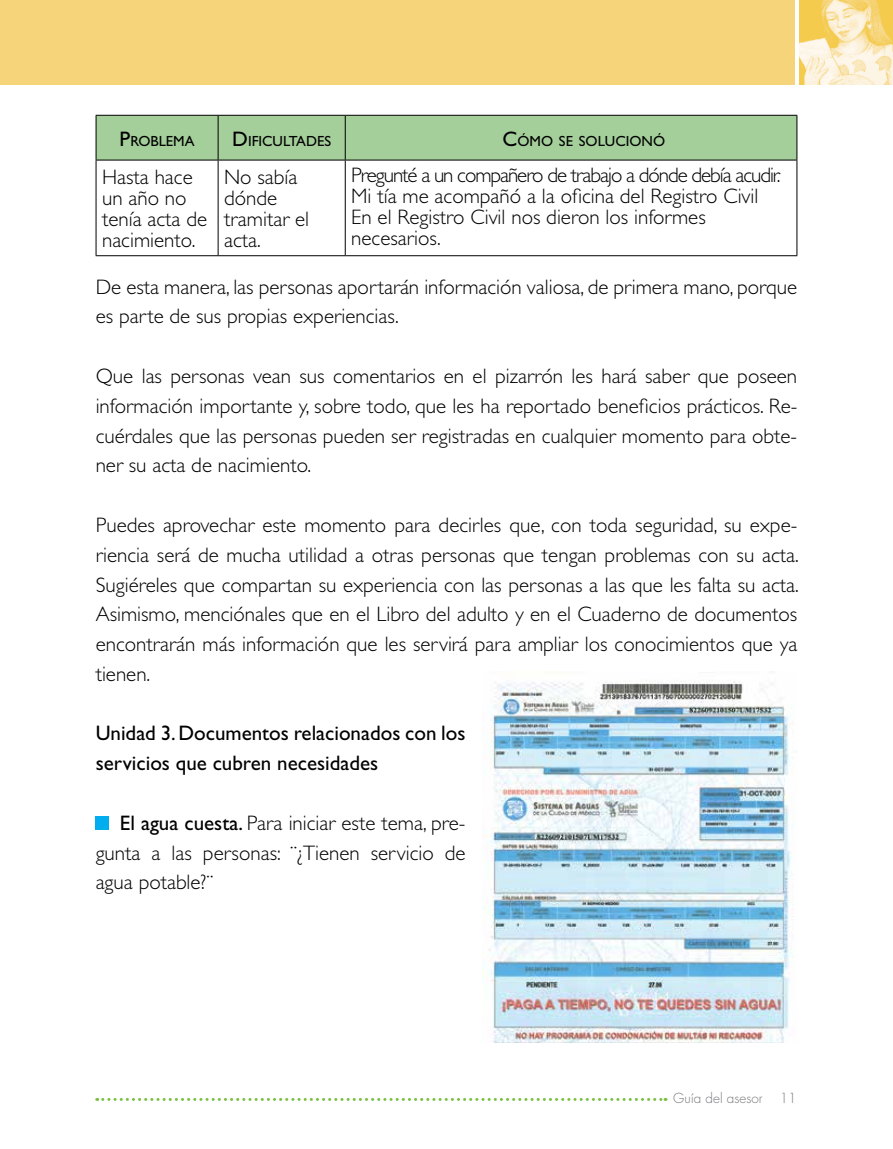
<style>
.page{position:relative;width:893px;height:1149px;background:#fff}
.page>*{position:absolute;margin:0;border:0;box-sizing:border-box;transform-origin:0 0}
.t1{font:300 21px/29.7px "Gill Sans";color:#000}
.t2{font:21px/29.7px "Gill Sans";color:#000}
.t3{font:14.7px "Gill Sans";color:#000}
.t4{font:300 13.5px "Futura Primaria";color:#77787b}
.s1{font-size:21px}
.s2{font-weight:400}
</style>
<div class="page">
<svg style="left:97px;top:1097px;width:569px;height:3px"></svg>
<div style="left:0;top:0;width:893px;height:85px;background:#f6d57a"></div>
<img style="left:799px;top:0;width:94px;height:85px">
<hr style="left:795px;top:0;width:4px;height:85px;background:#fff">
<div style="left:97px;top:116px;width:699px;height:44px;background:#a4ce9a"></div>
<hr style="left:96px;top:115px;width:122px;height:1px;background:#000">
<hr style="left:96px;top:116px;width:1px;height:44px;background:#000">
<hr style="left:218px;top:115px;width:127px;height:1px;background:#000">
<hr style="left:218px;top:116px;width:1px;height:44px;background:#000">
<hr style="left:345px;top:115px;width:452px;height:1px;background:#000">
<hr style="left:345px;top:116px;width:1px;height:44px;background:#000">
<hr style="left:796px;top:116px;width:1px;height:44px;background:#000">
<hr style="left:96px;top:160px;width:122px;height:1px;background:#000">
<hr style="left:96px;top:160px;width:1px;height:95px;background:#000">
<hr style="left:218px;top:160px;width:127px;height:1px;background:#000">
<hr style="left:218px;top:160px;width:1px;height:95px;background:#000">
<hr style="left:345px;top:160px;width:452px;height:1px;background:#000">
<hr style="left:345px;top:160px;width:1px;height:95px;background:#000">
<hr style="left:796px;top:160px;width:1px;height:95px;background:#000">
<hr style="left:96px;top:255px;width:122px;height:1px;background:#000">
<hr style="left:218px;top:255px;width:127px;height:1px;background:#000">
<hr style="left:345px;top:255px;width:452px;height:1px;background:#000">
<div style="left:96px;top:815px;width:13px;height:14px;background:#00aeef"></div>
<img style="left:483px;top:680px;width:311px;height:362px">
<p class="t3" style="left:120px;top:132px;width:76px"><span class="s1">P</span>ROBLEMA</p>
<p class="t3" style="left:232px;top:132px;width:99px"><span class="s1">D</span> IFICULTADES</p>
<p class="t3" style="left:503px;top:132px;width:164px"><span class="s1">C</span>ÓMO SE SOLUCIONÓ</p>
<p class="t1" style="left:102px;top:167px;width:107px;line-height:21px">Hasta hace un año no tenía acta de nacimiento.</p>
<p class="t1" style="left:224px;top:167px;width:87px;line-height:21px">No sabía dónde tramitar el acta.</p>
<p class="t1" style="left:351px;top:164px;width:431px;line-height:21px">Pregunté a un compañero de trabajo a dónde debía acudir.<br>Mi tía me acompañó a la oficina del Registro Civil En el Registro Civil nos dieron los informes necesarios.</p>
<p class="t1" style="left:96px;top:272px;width:703px">De esta manera, las personas aportarán información valiosa, de primera mano, porque es parte de sus propias experiencias.</p>
<p class="t1" style="left:96px;top:361px;width:703px;text-align:justify">Que las personas vean sus comentarios en el pizarrón les hará saber que poseen información importante y, sobre todo, que les ha reportado beneficios prácticos. Re&shy;cuérdales que las personas pueden ser registradas en cualquier momento para obte&shy;ner su acta de nacimiento.</p>
<p class="t1" style="left:96px;top:510px;width:705px;text-align:justify">Puedes aprovechar este momento para decirles que, con toda seguridad, su expe&shy;riencia será de mucha utilidad a otras personas que tengan problemas con su acta.<br>Sugiéreles que compartan su experiencia con las personas a las que les falta su acta.<br>Asimismo, menciónales que en el Libro del adulto y en el Cuaderno de documentos encontrarán más información que les servirá para ampliar los conocimientos que ya tienen.</p>
<p class="t2" style="left:96px;top:718px;width:371px">Unidad 3. Documentos relacionados con los servicios que cubren necesidades</p>
<p class="t1" style="left:96px;top:807px;width:371px;text-align:justify;text-indent:24px"><span class="s2">El agua cuesta.</span> Para iniciar este tema, pre&shy;gunta a las personas: ¨¿Tienen servicio de agua potable?¨</p>
<p class="t4" style="left:673px;top:1089px;width:91px">Guía del asesor</p>
<p class="t4" style="left:780px;top:1089px;width:18px">11</p>
</div>
